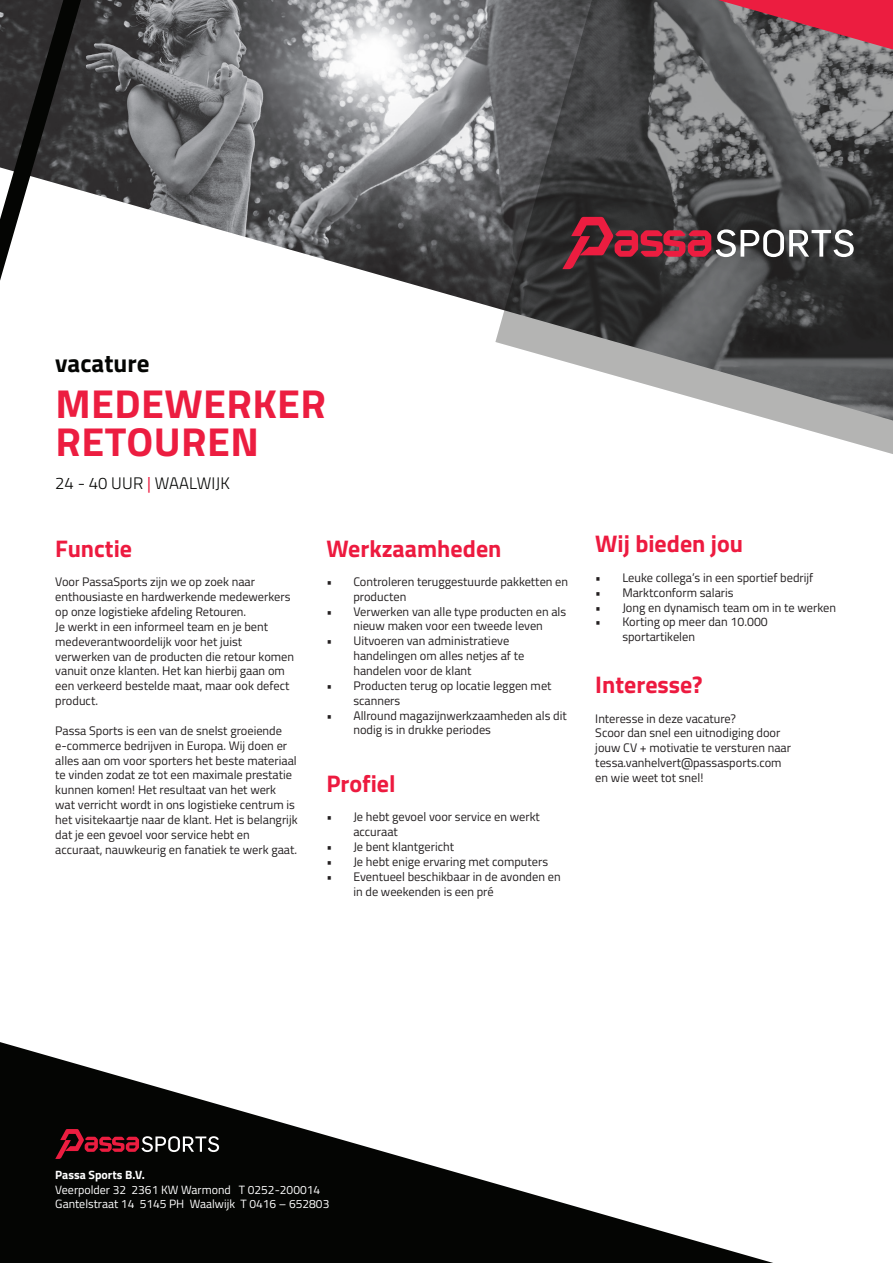
<style>
.page{position:relative;width:893px;height:1263px;background:#fff}
.page>*{position:absolute;margin:0;border:0;box-sizing:border-box;transform-origin:0 0}
.t1{font:700 40.35px/37.5px "Titillium Web";letter-spacing:.01em;color:#ec1d40}
.t2{font:700 25.05px "Titillium Web";color:#040503}
.t3{font:700 24px "Titillium Web";color:#ed1a3f}
.t4{font:300 16.65px "Titillium Web";letter-spacing:.01em;color:#040503}
.t5{font:12.3px/14.9px "Titillium Web";color:#231f20}
.t6{font:12px/14.4px "Titillium Web";color:#fff}
.t7{font:700 12px "Titillium Web";color:#fff}
.s1{font-weight:400;color:#ed1a3f}
</style>
<div class="page">
<img style="left:127px;top:0;width:368px;height:308px">
<svg style="left:0;top:1078px;width:773px;height:185px;fill:#040503"></svg>
<svg style="left:0;top:0;width:127px;height:1120px"></svg>
<svg style="left:495px;top:0;width:398px;height:454px"></svg>
<svg style="left:55px;top:1129px;width:164px;height:30px"></svg>
<svg style="left:562px;top:217px;width:292px;height:52px"></svg>
<svg style="left:718px;top:0;width:175px;height:50px"></svg>
<h2 class="t2" style="left:55px;top:344px;width:96px">vacature</h2>
<h1 class="t1" style="left:55px;top:383px;width:272px">MEDEWERKER<br>RETOUREN</h1>
<h3 class="t4" style="left:55px;top:471px;width:176px">24 - 40 UUR <span class="s1">|</span> WAALWIJK</h3>
<h3 class="t3" style="left:55px;top:530px;width:78px">Functie</h3>
<p class="t5" style="left:55px;top:574px;width:240px">Voor PassaSports zijn we op zoek naar enthousiaste en hardwerkende medewerkers op onze logistieke afdeling Retouren.<br>Je werkt in een informeel team en je bent medeverantwoordelijk voor het juist verwerken van de producten die retour komen vanuit onze klanten. Het kan hierbij gaan om een verkeerd bestelde maat, maar ook defect product.</p>
<p class="t5" style="left:55px;top:722px;width:244px">Passa Sports is een van de snelst groeiende e-commerce bedrijven in Europa. Wij doen er alles aan om voor sporters het beste materiaal te vinden zodat ze tot een maximale prestatie kunnen komen! Het resultaat van het werk wat verricht wordt in ons logistieke centrum is het visitekaartje naar de klant. Het is belangrijk dat je een gevoel voor service hebt en accuraat, nauwkeurig en fanatiek te werk gaat.</p>
<h3 class="t3" style="left:326px;top:530px;width:177px">Werkzaamheden</h3>
<p class="t5" style="left:353px;top:573px;width:216px;text-indent:-27px">• Controleren teruggestuurde pakketten en producten</p>
<p class="t5" style="left:326px;top:603px;width:241px;text-align:center">• Verwerken van alle type producten en als nieuw maken voor een tweede leven</p>
<p class="t5" style="left:353px;top:633px;width:172px;text-indent:-27px">• Uitvoeren van administratieve handelingen om alles netjes af te handelen voor de klant</p>
<p class="t5" style="left:353px;top:677px;width:200px;text-indent:-27px">• Producten terug op locatie leggen met scanners</p>
<p class="t5" style="left:353px;top:707px;width:215px;text-indent:-27px">• Allround magazijnwerkzaamheden als dit nodig is in drukke periodes</p>
<h3 class="t3" style="left:326px;top:765px;width:71px">Profiel</h3>
<p class="t5" style="left:353px;top:809px;width:188px;text-indent:-27px">• Je hebt gevoel voor service en werkt accuraat</p>
<p class="t5" style="left:326px;top:839px;width:129px">• Je bent klantgericht</p>
<p class="t5" style="left:326px;top:853px;width:223px">• Je hebt enige ervaring met computers</p>
<p class="t5" style="left:353px;top:868px;width:209px;text-indent:-27px">• Eventueel beschikbaar in de avonden en in de weekenden is een pré</p>
<h3 class="t3" style="left:595px;top:525px;width:149px">Wij bieden jou</h3>
<p class="t5" style="left:595px;top:569px;width:220px">• Leuke collega’s in een sportief bedrijf</p>
<p class="t5" style="left:595px;top:584px;width:140px">• Marktconform salaris</p>
<p class="t5" style="left:595px;top:599px;width:242px">• Jong en dynamisch team om in te werken</p>
<p class="t5" style="left:622px;top:614px;width:147px;text-indent:-27px">• Korting op meer dan 10.000 sportartikelen</p>
<h3 class="t3" style="left:595px;top:666px;width:109px">Interesse?</h3>
<p class="t5" style="left:595px;top:710px;width:197px">Interesse in deze vacature?<br>Scoor dan snel een uitnodiging door jouw CV + motivatie te versturen naar tessa.vanhelvert@passasports.com en wie weet tot snel!</p>
<p class="t7" style="left:55px;top:1166px;width:91px">Passa Sports B.V.</p>
<p class="t6" style="left:55px;top:1181px;width:276px">Veerpolder 32 2361 KW Warmond T 0252-200014<br>Gantelstraat 14 5145 PH Waalwijk T 0416 – 652803</p>
</div>
